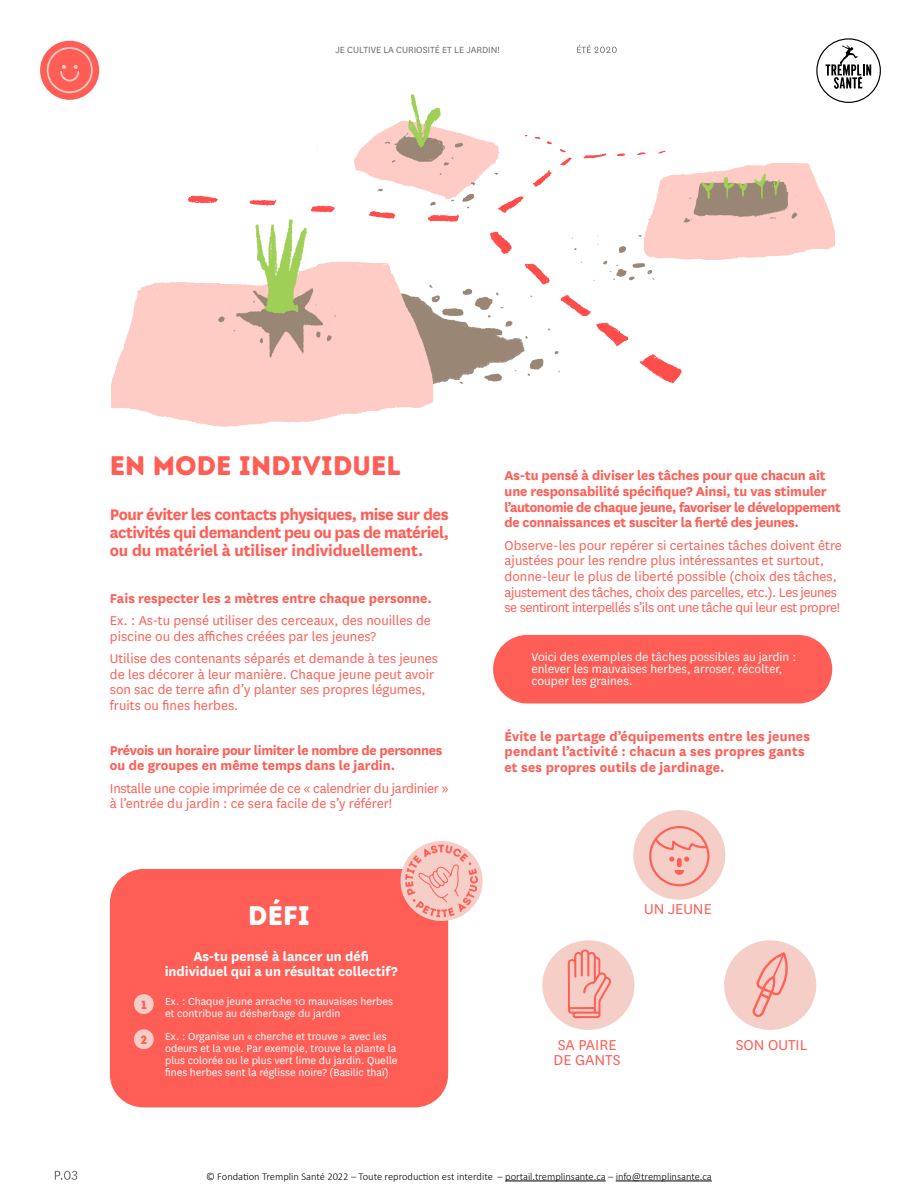
<style>
.page{position:relative;width:918px;height:1202px;background:#fff}
.page>*{position:absolute;margin:0;border:0;box-sizing:border-box;transform-origin:0 0}
.t1{font:26.85px "Intro Rust Base";color:#ff5e56}
.t2{font:26.85px "Intro Rust Base";color:#fff}
.t3{font:700 17.85px/17.9px "National";letter-spacing:-.01em;color:#ff5e56;text-align:justify}
.t4{font:16.65px/15px "National";color:#ff5e56}
.t5{font:14.85px/15.6px "National";color:#ff5e56}
.t6{font:700 14.85px/15.6px "National";letter-spacing:-.01em;color:#ff5e56}
.t7{font:700 14.85px/15.6px "National";letter-spacing:.01em;color:#ff5e56}
.t8{font:14.85px/15.6px "National";letter-spacing:-.02em;color:#ff5e56}
.t9{font:700 14.85px/15.6px "National";color:#fff;text-align:center}
.t10{font:13.35px/12px "National";color:#fff}
.t11{font:12px/12px "National";color:#fff}
.t12{font:12px "Intro Rust Base";color:#ff5e56}
.t13{font:300 10.5px "Calibri";color:#000}
.t14{font:10.5px "National";color:#6c6d6c}
</style>
<div class="page">
<div style="left:816px;top:38px;width:65px;height:65px;border:1px solid #000;border-radius:50%"></div>
<svg style="left:841px;top:45px;width:30px;height:44px"></svg>
<hr style="left:505px;top:1180px;width:101px;height:1px;background:#000">
<hr style="left:616px;top:1180px;width:96px;height:1px;background:#000">
<div style="left:40px;top:41px;width:59px;height:59px;background:#ff5e56;border-radius:50%"></div>
<svg style="left:47px;top:47px;width:46px;height:46px"></svg>
<svg style="left:55px;top:1170px;width:22px;height:9px"></svg>
<div style="left:493px;top:635px;width:339px;height:68px;background:#ff5e56;border-radius:34px"></div>
<div style="left:633px;top:810px;width:92px;height:89px;background:#f5cec7;border-radius:50%"></div>
<div style="left:542px;top:940px;width:92px;height:90px;background:#f5cec7;border-radius:50%"></div>
<div style="left:724px;top:940px;width:92px;height:90px;background:#f5cec7;border-radius:50%"></div>
<div style="left:110px;top:869px;width:338px;height:238px;background:#ff5e56;border-radius:34px"></div>
<div style="left:134px;top:994px;width:20px;height:20px;background:#f5cec7;border-radius:50%"></div>
<div style="left:134px;top:1029px;width:20px;height:20px;background:#f5cec7;border-radius:50%"></div>
<div style="left:400px;top:841px;width:83px;height:80px;background:#f5cec7;border-radius:50%"></div>
<svg style="left:405px;top:844px;width:73px;height:73px"></svg>
<svg style="left:568px;top:949px;width:43px;height:69px"></svg>
<svg style="left:649px;top:826px;width:60px;height:60px"></svg>
<svg style="left:752px;top:952px;width:36px;height:65px"></svg>
<img style="left:111px;top:39px;width:730px;height:388px">
<p class="t14" style="left:335px;top:43px;width:166px">JE CULTIVE LA CURIOSITÉ ET LE JARDIN!</p>
<h1 class="t1" style="left:110px;top:448px;width:293px">EN MODE INDIVIDUEL</h1>
<p class="t3" style="left:110px;top:504px;width:341px">Pour éviter les contacts physiques, mise sur des activités qui demandent peu ou pas de matériel, ou du matériel à utiliser individuellement.</p>
<p class="t6" style="left:110px;top:589px;width:324px">Fais respecter les 2 mètres entre chaque personne.</p>
<p class="t5" style="left:110px;top:612px;width:323px">Ex. : As-tu pensé utiliser des cerceaux, des nouilles de piscine ou des affiches créées par les jeunes?</p>
<p class="t5" style="left:110px;top:650px;width:330px">Utilise des contenants séparés et demande à tes jeunes de les décorer à leur manière. Chaque jeune peut avoir son sac de terre afin d’y planter ses propres légumes, fruits ou fines herbes.</p>
<p class="t6" style="left:110px;top:741px;width:334px">Prévois un horaire pour limiter le nombre de personnes ou de groupes en même temps dans le jardin.</p>
<p class="t8" style="left:110px;top:779px;width:340px">Installe une copie imprimée de ce « calendrier du jardinier » à l’entrée du jardin : ce sera facile de s’y référer!</p>
<h1 class="t2" style="left:248px;top:898px;width:63px">DÉFI</h1>
<p class="t12" style="left:141px;top:996px;width:7px">1</p>
<p class="t12" style="left:140px;top:1032px;width:8px">2</p>
<p class="t9" style="left:165px;top:947px;width:234px">As-tu pensé à lancer un défi individuel qui a un résultat collectif?</p>
<p class="t11" style="left:165px;top:994px;width:229px">Ex. : Chaque jeune arrache 10 mauvaises herbes et contribue au désherbage du jardin</p>
<p class="t11" style="left:165px;top:1030px;width:234px">Ex. : Organise un « cherche et trouve » avec les odeurs et la vue. Par exemple, trouve la plante la plus colorée ou le plus vert lime du jardin. Quelle fines herbes sent la réglisse noire? (Basilic thaï)</p>
<p class="t6" style="left:505px;top:467px;width:338px">As-tu pensé à diviser les tâches pour que chacun ait une responsabilité spécifique? Ainsi, tu vas stimuler l’autonomie de chaque jeune, favoriser le développement de connaissances et susciter la fierté des jeunes.</p>
<p class="t5" style="left:505px;top:536px;width:339px">Observe-les pour repérer si certaines tâches doivent être ajustées pour les rendre plus intéressantes et surtout, donne-leur le plus de liberté possible (choix des tâches, ajustement des tâches, choix des parcelles, etc.). Les jeunes se sentiront interpellés s’ils ont une tâche qui leur est propre!</p>
<p class="t10" style="left:531px;top:650px;width:266px">Voici des exemples de tâches possibles au jardin : enlever les mauvaises herbes, arroser, récolter, couper les graines.</p>
<p class="t7" style="left:505px;top:727px;width:307px">Évite le partage d’équipements entre les jeunes pendant l’activité : chacun a ses propres gants et ses propres outils de jardinage.</p>
<p class="t4" style="left:644px;top:901px;width:69px">UN JEUNE</p>
<p class="t4" style="left:554px;top:1036px;width:68px">SA PAIRE<br>DE GANTS</p>
<p class="t4" style="left:736px;top:1036px;width:73px">SON OUTIL</p>
<p class="t13" style="left:206px;top:1169px;width:507px">© Fondation Tremplin Santé 2022 – Toute reproduction est interdite – portail.tremplinsante.ca – info@tremplinsante.ca</p>
</div>
